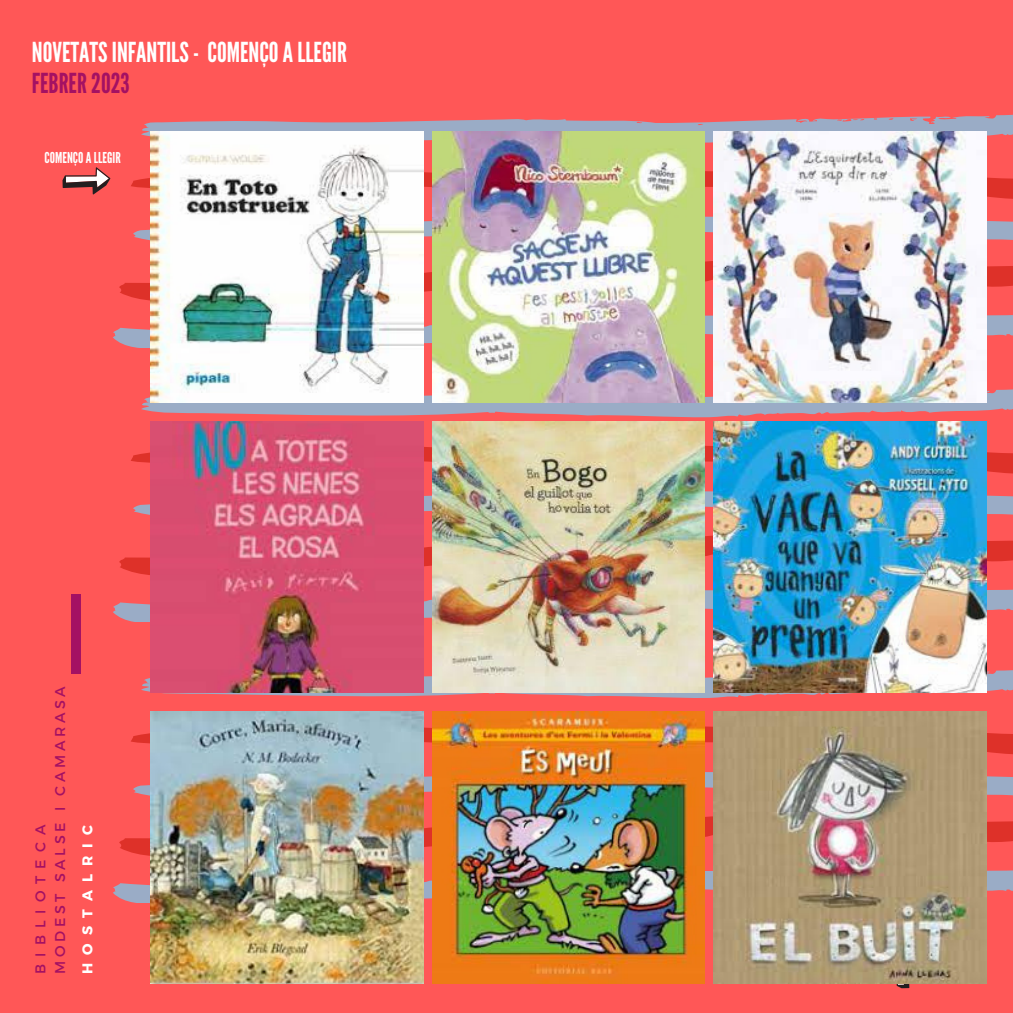
<style>
.page{position:relative;width:1013px;height:1013px;background:#fff}
.page>*{position:absolute;margin:0;border:0;box-sizing:border-box;transform-origin:0 0}
.t1{font:27.5px "League Gothic";color:#fff}
.t2{font:27.5px "League Gothic";color:#a41163}
.t3{font:15px "League Gothic";color:#fff}
.t4{font:14.25px/19.8px "Montserrat";letter-spacing:.26em;color:#a41163}
.t5{font:700 14.25px "Montserrat";letter-spacing:.57em;color:#fff}
</style>
<div class="page">
<div style="left:0;top:0;width:1012px;height:1012px;background:#ff5757"></div>
<svg style="left:141px;top:114px;width:871px;height:30px"></svg>
<svg style="left:133px;top:216px;width:879px;height:30px"></svg>
<svg style="left:131px;top:170px;width:881px;height:33px"></svg>
<svg style="left:113px;top:258px;width:899px;height:89px"></svg>
<svg style="left:141px;top:385px;width:871px;height:33px"></svg>
<svg style="left:133px;top:490px;width:879px;height:31px"></svg>
<svg style="left:113px;top:583px;width:899px;height:39px"></svg>
<svg style="left:131px;top:444px;width:881px;height:33px"></svg>
<svg style="left:119px;top:532px;width:893px;height:45px"></svg>
<svg style="left:133px;top:771px;width:879px;height:30px"></svg>
<svg style="left:131px;top:725px;width:881px;height:33px"></svg>
<svg style="left:113px;top:813px;width:899px;height:89px"></svg>
<div style="left:71px;top:594px;width:9px;height:80px;background:#a41163"></div>
<svg style="left:62px;top:167px;width:48px;height:27px"></svg>
<svg style="left:141px;top:642px;width:871px;height:56px"></svg>
<svg style="left:888px;top:983px;width:27px;height:5px"></svg>
<img style="left:150px;top:131px;width:273px;height:271px">
<img style="left:432px;top:131px;width:272px;height:271px">
<img style="left:714px;top:131px;width:272px;height:271px">
<img style="left:714px;top:421px;width:272px;height:271px">
<img style="left:150px;top:421px;width:273px;height:271px">
<img style="left:432px;top:421px;width:272px;height:271px">
<img style="left:432px;top:712px;width:272px;height:271px">
<img style="left:150px;top:712px;width:273px;height:271px">
<img style="left:714px;top:712px;width:272px;height:271px">
<p class="t1" style="left:32px;top:36px;width:316px">NOVETATSINFANTILS- COMENÇOALLEGIR</p>
<p class="t2" style="left:32px;top:67px;width:99px">FEBRER2023</p>
<p class="t3" style="left:45px;top:149px;width:78px">COMENÇOALLEGIR</p>
<p class="t4" style="left:30px;top:973px;width:289px;rotate:-90deg">BIBLIOTECA<br>MODEST SALSE I CAMARASA</p>
<p class="t5" style="left:78px;top:973px;width:150px;rotate:-90deg">HOSTALRIC</p>
</div>
